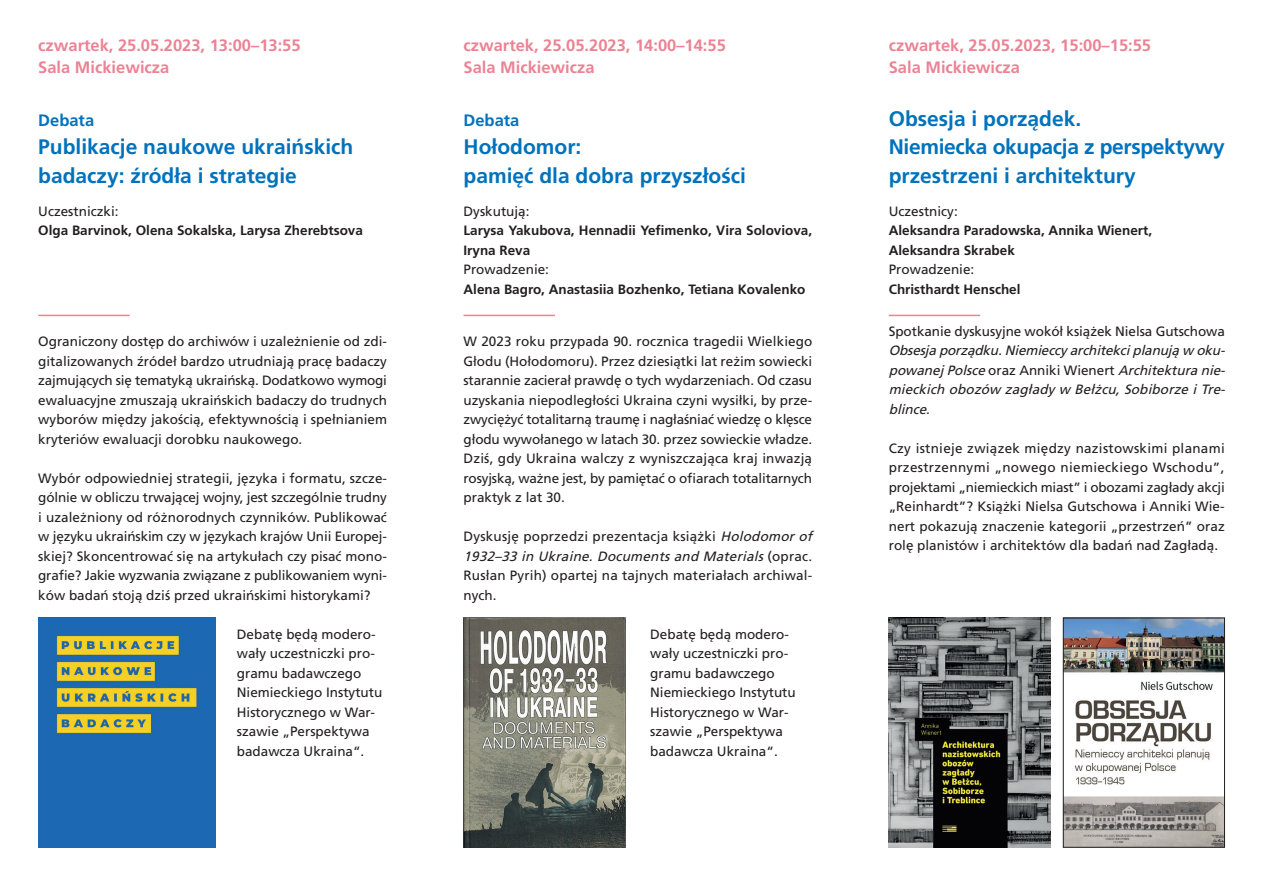
<style>
.page{position:relative;width:1263px;height:893px;background:#fff}
.page>*{position:absolute;margin:0;border:0;box-sizing:border-box;transform-origin:0 0}
.t1{font:700 21px/28.5px "Frutiger LT Std";color:#0072bc}
.t2{font:700 16.5px/22.5px "Frutiger LT Std";color:#eb8394}
.t3{font:700 16.5px "Frutiger LT Std";color:#0072bc}
.t4{font:13.5px/19.5px "Frutiger LT Std";color:#231f20;text-align:justify}
.t5{font:700 13.5px/19.5px "Frutiger LT Std";color:#231f20}
.t6{font:italic 13.5px/19.5px "Frutiger LT Std";color:#231f20;text-align:justify}
.s1{font-style:italic}
.s2{font-style:normal}
</style>
<div class="page">
<hr style="left:38px;top:315px;width:92px;height:1px;background:#eb8394">
<hr style="left:463px;top:315px;width:92px;height:1px;background:#eb8394">
<hr style="left:889px;top:315px;width:91px;height:1px;background:#eb8394">
<img style="left:889px;top:618px;width:161px;height:229px">
<img style="left:463px;top:618px;width:162px;height:229px">
<img style="left:1065px;top:620px;width:158px;height:225px">
<div style="left:1063px;top:618px;width:162px;height:229px;border:1px solid #231f20"></div>
<img style="left:38px;top:618px;width:178px;height:229px">
<p class="t2" style="left:38px;top:33px;width:264px">czwartek, 25.05.2023, 13:00–13:55<br>Sala Mickiewicza</p>
<p class="t3" style="left:38px;top:109px;width:57px">Debata</p>
<h1 class="t1" style="left:38px;top:132px;width:317px">Publikacje naukowe ukraińskich badaczy: źródła i strategie</h1>
<p class="t4" style="left:38px;top:201px;width:82px">Uczestniczki:</p>
<p class="t5" style="left:38px;top:220px;width:326px">Olga Barvinok, Olena Sokalska, Larysa Zherebtsova</p>
<p class="t4" style="left:38px;top:332px;width:350px">Ograniczony dostęp do archiwów i uzależnienie od zdi&shy;gitalizowanych źródeł bardzo utrudniają pracę badaczy zajmujących się tematyką ukraińską. Dodatkowo wymogi ewaluacyjne zmuszają ukraińskich badaczy do trudnych wyborów między jakością, efektywnością i spełnianiem kryteriów ewaluacji dorobku naukowego.</p>
<p class="t4" style="left:38px;top:468px;width:350px">Wybór odpowiedniej strategii, języka i formatu, szcze&shy;gólnie w obliczu trwającej wojny, jest szczególnie trudny i uzależniony od różnorodnych czynników. Publikować w języku ukraińskim czy w językach krajów Unii Europej&shy;skiej? Skoncentrować się na artykułach czy pisać mono&shy;grafie? Jakie wyzwania związane z publikowaniem wyni&shy;ków badań stoją dziś przed ukraińskimi historykami?</p>
<p class="t4" style="left:237px;top:624px;width:147px;text-align:left">Debatę będą modero&shy;wały uczestniczki pro&shy;gramu badawczego<br>Niemieckiego Instytutu<br>Historycznego w War&shy;szawie „Perspektywa badawcza Ukraina“.</p>
<p class="t2" style="left:463px;top:33px;width:264px">czwartek, 25.05.2023, 14:00–14:55<br>Sala Mickiewicza</p>
<p class="t3" style="left:463px;top:109px;width:57px">Debata</p>
<h1 class="t1" style="left:463px;top:132px;width:284px">Hołodomor:<br>pamięć dla dobra przyszłości</h1>
<p class="t4" style="left:463px;top:201px;width:68px">Dyskutują:</p>
<p class="t5" style="left:463px;top:220px;width:350px">Larysa Yakubova, Hennadii Yefimenko, Vira Soloviova,<br>Iryna Reva</p>
<p class="t4" style="left:463px;top:260px;width:87px">Prowadzenie:</p>
<p class="t5" style="left:463px;top:279px;width:343px">Alena Bagro, Anastasiia Bozhenko, Tetiana Kovalenko</p>
<p class="t4" style="left:463px;top:332px;width:350px">W 2023 roku przypada 90. rocznica tragedii Wielkiego Głodu (Hołodomoru). Przez dziesiątki lat reżim sowiecki starannie zacierał prawdę o tych wydarzeniach. Od czasu uzyskania niepodległości Ukraina czyni wysiłki, by prze&shy;zwyciężyć totalitarną traumę i nagłaśniać wiedzę o klęsce głodu wywołanego w latach 30. przez sowieckie władze.<br>Dziś, gdy Ukraina walczy z wyniszczająca kraj inwazją rosyjską, ważne jest, by pamiętać o ofiarach totalitarnych praktyk z lat 30.</p>
<p class="t4" style="left:463px;top:527px;width:354px;text-align:left">Dyskusję poprzedzi prezentacja książki <span class="s1">Holodomorof 1932–33 in Ukraine.Documentsand Materials</span>( o p r a c .<br>Rusłan Pyrih) opartej na tajnych materiałach archiwal&shy;nych.</p>
<p class="t4" style="left:650px;top:624px;width:147px;text-align:left">Debatę będą modero&shy;wały uczestniczki pro&shy;gramu badawczego<br>Niemieckiego Instytutu<br>Historycznego w War&shy;szawie „Perspektywa badawcza Ukraina“.</p>
<p class="t2" style="left:889px;top:33px;width:264px">czwartek, 25.05.2023, 15:00–15:55<br>Sala Mickiewicza</p>
<h1 class="t1" style="left:889px;top:104px;width:337px">Obsesja i porządek.<br>Niemiecka okupacja z perspektywy przestrzeni i architektury</h1>
<p class="t4" style="left:889px;top:201px;width:70px">Uczestnicy:</p>
<p class="t5" style="left:889px;top:220px;width:265px">Aleksandra Paradowska, Annika Wienert,<br>Aleksandra Skrabek</p>
<p class="t4" style="left:889px;top:260px;width:87px">Prowadzenie:</p>
<p class="t5" style="left:889px;top:279px;width:133px">Christhardt Henschel</p>
<p class="t4" style="left:889px;top:321px;width:338px">Spotkanie dyskusyjne wokół książek Nielsa Gutschowa</p>
<p class="t6" style="left:889px;top:341px;width:341px">Obsesja porządku.Niemieccyarchitekciplanują w oku&shy;powanej Polsce <span class="s2">o r a z A n n i k i W i e n e rt</span> Architektura nie&shy;mieckich obozów zagłady w Bełżcu,Sobiborze iTre&shy;blince<span class="s2">.</span></p>
<p class="t4" style="left:889px;top:438px;width:338px">Czy istnieje związek między nazistowskimi planami przestrzennymi „nowego niemieckiego Wschodu”, projektami „niemieckich miast” i obozami zagłady akcji „Reinhardt”? Książki Nielsa Gutschowa i Anniki Wie&shy;nert pokazują znaczenie kategorii „przestrzeń” oraz rolę planistów i architektów dla badań nad Zagładą.</p>
</div>
